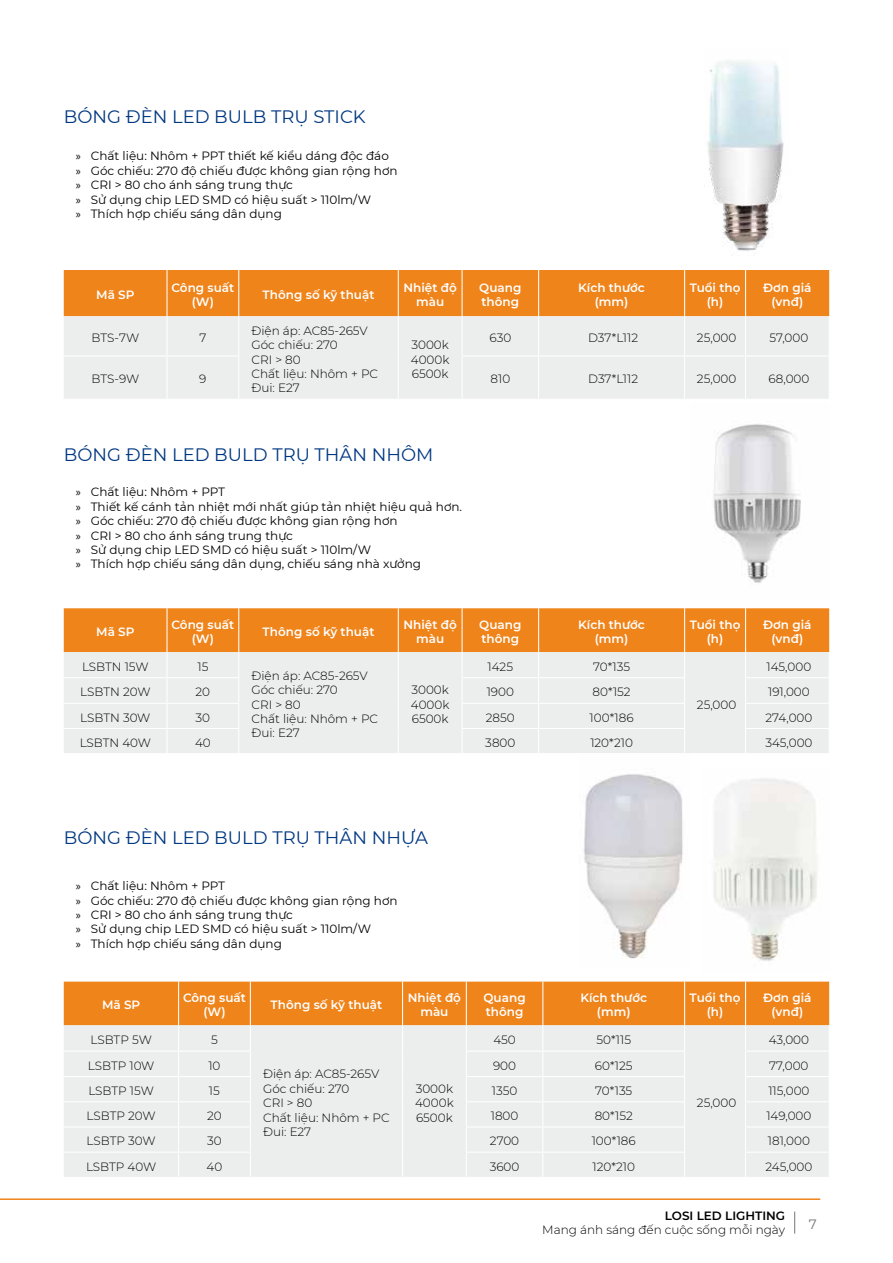
<style>
.page{position:relative;width:893px;height:1263px;background:#fff}
.page>*{position:absolute;margin:0;border:0;box-sizing:border-box;transform-origin:0 0}
.t1{font:18px "Montserrat";color:#003882}
.t2{font:13.5px "Montserrat";color:#757577}
.t3{font:300 12px/14.4px "Montserrat";color:#000}
.t4{font:12px/14.4px "Montserrat";color:#000}
.t5{font:600 12px/14.4px "Montserrat";color:#fff;text-align:center}
.t6{font:600 12px "Montserrat";color:#000}
.s1{font-family:"Myriad Pro"}
</style>
<div class="page">
<hr style="left:0;top:1198px;width:820px;height:2px;background:#ef841b">
<svg style="left:794px;top:1211px;width:1px;height:22px"></svg>
<img style="left:584px;top:774px;width:99px;height:185px">
<div style="left:64px;top:270px;width:765px;height:46px;background:#ef841b"></div>
<div style="left:64px;top:316px;width:765px;height:83px;background:#eceded"></div>
<hr style="left:745px;top:316px;width:1px;height:39px;background:#fff">
<hr style="left:745px;top:356px;width:1px;height:43px;background:#fff">
<hr style="left:64px;top:355px;width:103px;height:1px;background:#fff">
<hr style="left:167px;top:355px;width:72px;height:1px;background:#fff">
<hr style="left:462px;top:355px;width:77px;height:1px;background:#fff">
<hr style="left:539px;top:355px;width:146px;height:1px;background:#fff">
<hr style="left:685px;top:355px;width:61px;height:1px;background:#fff">
<hr style="left:746px;top:355px;width:84px;height:1px;background:#fff">
<hr style="left:166px;top:270px;width:2px;height:46px;background:#fff">
<hr style="left:238px;top:270px;width:1px;height:46px;background:#fff">
<hr style="left:398px;top:270px;width:1px;height:46px;background:#fff">
<hr style="left:462px;top:270px;width:1px;height:46px;background:#fff">
<hr style="left:538px;top:270px;width:1px;height:46px;background:#fff">
<hr style="left:684px;top:270px;width:1px;height:46px;background:#fff">
<hr style="left:745px;top:270px;width:1px;height:46px;background:#fff">
<hr style="left:166px;top:316px;width:2px;height:39px;background:#fff">
<hr style="left:238px;top:316px;width:1px;height:39px;background:#fff">
<hr style="left:398px;top:316px;width:1px;height:40px;background:#fff">
<hr style="left:398px;top:356px;width:1px;height:43px;background:#fff">
<hr style="left:462px;top:316px;width:1px;height:39px;background:#fff">
<hr style="left:538px;top:316px;width:1px;height:39px;background:#fff">
<hr style="left:684px;top:316px;width:1px;height:39px;background:#fff">
<hr style="left:166px;top:356px;width:2px;height:43px;background:#fff">
<hr style="left:238px;top:356px;width:1px;height:43px;background:#fff">
<hr style="left:462px;top:356px;width:1px;height:43px;background:#fff">
<hr style="left:538px;top:356px;width:1px;height:43px;background:#fff">
<hr style="left:684px;top:356px;width:1px;height:43px;background:#fff">
<svg style="left:64px;top:608px;width:766px;height:145px;background:#edceae"></svg>
<svg style="left:64px;top:982px;width:766px;height:195px;background:#edd6bf"></svg>
<img style="left:713px;top:424px;width:88px;height:159px">
<img style="left:714px;top:778px;width:104px;height:183px">
<img style="left:707px;top:60px;width:77px;height:194px">
<h1 class="t1" style="left:64px;top:104px;width:303px">BÓNG ĐÈN LED BULB TRỤ STICK</h1>
<p class="t4" style="left:76px;top:149px;width:323px"><span class="s1">»</span> Chất liệu: Nhôm + PPT thiết kế kiểu dáng độc đáo<br><span class="s1">»</span> Góc chiếu: 270 độ chiếu được không gian rộng hơn <span class="s1">»</span> CRI &gt; 80 cho ánh sáng trung thực<br><span class="s1">»</span> Sử dụng chip LED SMD có hiệu suất &gt; 110lm/W<br><span class="s1">»</span> Thích hợp chiếu sáng dân dụng</p>
<p class="t5" style="left:96px;top:287px;width:40px">Mã SP</p>
<p class="t5" style="left:171px;top:280px;width:64px">Công suất (W)</p>
<p class="t5" style="left:263px;top:287px;width:113px">Thông số kỹ thuật</p>
<p class="t5" style="left:404px;top:280px;width:55px">Nhiệt độ màu</p>
<p class="t5" style="left:479px;top:280px;width:44px;text-align:left">Quang thông</p>
<p class="t5" style="left:578px;top:280px;width:68px">Kích thước (mm)</p>
<p class="t5" style="left:690px;top:280px;width:52px">Tuổi thọ (h)</p>
<p class="t5" style="left:763px;top:280px;width:50px">Đơn giá (vnđ)</p>
<p class="t3" style="left:92px;top:330px;width:49px">BTS-7W</p>
<p class="t3" style="left:199px;top:330px;width:8px">7</p>
<p class="t3" style="left:252px;top:323px;width:128px">Điện áp: AC85-265V<br>Góc chiếu: 270<br>CRI &gt; 80<br>Chất liệu: Nhôm + PC<br>Đui: E27</p>
<p class="t3" style="left:489px;top:330px;width:23px">630</p>
<p class="t3" style="left:588px;top:330px;width:51px">D37*L112</p>
<p class="t3" style="left:697px;top:330px;width:41px">25,000</p>
<p class="t3" style="left:769px;top:330px;width:40px">57,000</p>
<p class="t3" style="left:411px;top:337px;width:40px;text-align:justify">3000k 4000k 6500k</p>
<p class="t3" style="left:92px;top:372px;width:49px">BTS-9W</p>
<p class="t3" style="left:199px;top:372px;width:9px">9</p>
<p class="t3" style="left:490px;top:372px;width:21px">810</p>
<p class="t3" style="left:588px;top:372px;width:51px">D37*L112</p>
<p class="t3" style="left:697px;top:372px;width:41px">25,000</p>
<p class="t3" style="left:768px;top:372px;width:42px">68,000</p>
<h1 class="t1" style="left:64px;top:442px;width:371px">BÓNG ĐÈN LED BULD TRỤ THÂN NHÔM</h1>
<p class="t4" style="left:76px;top:484px;width:388px"><span class="s1">»</span> Chất liệu: Nhôm + PPT<br><span class="s1">»</span> Thiết kế cánh tản nhiệt mới nhất giúp tản nhiệt hiệu quả hơn. <span class="s1">»</span> Góc chiếu: 270 độ chiếu được không gian rộng hơn<br><span class="s1">»</span> CRI &gt; 80 cho ánh sáng trung thực<br><span class="s1">»</span> Sử dụng chip LED SMD có hiệu suất &gt; 110lm/W<br><span class="s1">»</span> Thích hợp chiếu sáng dân dụng, chiếu sáng nhà xưởng</p>
<p class="t5" style="left:96px;top:624px;width:40px">Mã SP</p>
<p class="t5" style="left:171px;top:617px;width:64px">Công suất (W)</p>
<p class="t5" style="left:263px;top:624px;width:113px">Thông số kỹ thuật</p>
<p class="t5" style="left:404px;top:617px;width:55px">Nhiệt độ màu</p>
<p class="t5" style="left:479px;top:617px;width:44px;text-align:left">Quang thông</p>
<p class="t5" style="left:578px;top:617px;width:68px">Kích thước (mm)</p>
<p class="t5" style="left:690px;top:617px;width:52px">Tuổi thọ (h)</p>
<p class="t5" style="left:763px;top:617px;width:50px">Đơn giá (vnđ)</p>
<p class="t3" style="left:82px;top:659px;width:68px">LSBTN 15W</p>
<p class="t3" style="left:197px;top:659px;width:12px">15</p>
<p class="t3" style="left:252px;top:668px;width:128px">Điện áp: AC85-265V<br>Góc chiếu: 270<br>CRI &gt; 80<br>Chất liệu: Nhôm + PC<br>Đui: E27</p>
<p class="t3" style="left:488px;top:659px;width:27px">1425</p>
<p class="t3" style="left:593px;top:659px;width:39px">70*135</p>
<p class="t3" style="left:767px;top:659px;width:46px">145,000</p>
<p class="t3" style="left:411px;top:682px;width:40px;text-align:justify">3000k 4000k 6500k</p>
<p class="t3" style="left:80px;top:684px;width:72px">LSBTN 20W</p>
<p class="t3" style="left:196px;top:684px;width:16px">20</p>
<p class="t3" style="left:487px;top:684px;width:29px">1900</p>
<p class="t3" style="left:593px;top:684px;width:40px">80*152</p>
<p class="t3" style="left:768px;top:684px;width:43px">191,000</p>
<p class="t3" style="left:80px;top:710px;width:72px">LSBTN 30W</p>
<p class="t3" style="left:196px;top:710px;width:16px">30</p>
<p class="t3" style="left:486px;top:710px;width:30px">2850</p>
<p class="t3" style="left:590px;top:710px;width:46px">100*186</p>
<p class="t3" style="left:765px;top:710px;width:48px">274,000</p>
<p class="t3" style="left:80px;top:735px;width:73px">LSBTN 40W</p>
<p class="t3" style="left:195px;top:735px;width:17px">40</p>
<p class="t3" style="left:485px;top:735px;width:32px">3800</p>
<p class="t3" style="left:590px;top:735px;width:44px">120*210</p>
<p class="t3" style="left:765px;top:735px;width:49px">345,000</p>
<p class="t3" style="left:697px;top:697px;width:41px">25,000</p>
<h1 class="t1" style="left:64px;top:825px;width:366px">BÓNG ĐÈN LED BULD TRỤ THÂN NHỰA</h1>
<p class="t4" style="left:76px;top:878px;width:323px"><span class="s1">»</span> Chất liệu: Nhôm + PPT<br><span class="s1">»</span> Góc chiếu: 270 độ chiếu được không gian rộng hơn <span class="s1">»</span> CRI &gt; 80 cho ánh sáng trung thực<br><span class="s1">»</span> Sử dụng chip LED SMD có hiệu suất &gt; 110lm/W<br><span class="s1">»</span> Thích hợp chiếu sáng dân dụng</p>
<p class="t5" style="left:102px;top:997px;width:40px">Mã SP</p>
<p class="t5" style="left:183px;top:990px;width:64px">Công suất (W)</p>
<p class="t5" style="left:271px;top:997px;width:113px">Thông số kỹ thuật</p>
<p class="t5" style="left:408px;top:990px;width:55px">Nhiệt độ màu</p>
<p class="t5" style="left:483px;top:990px;width:44px;text-align:left">Quang thông</p>
<p class="t5" style="left:580px;top:990px;width:68px">Kích thước (mm)</p>
<p class="t5" style="left:690px;top:990px;width:52px">Tuổi thọ (h)</p>
<p class="t5" style="left:763px;top:990px;width:50px">Đơn giá (vnđ)</p>
<p class="t3" style="left:90px;top:1032px;width:63px">LSBTP 5W</p>
<p class="t3" style="left:211px;top:1032px;width:8px">5</p>
<p class="t3" style="left:263px;top:1066px;width:128px">Điện áp: AC85-265V<br>Góc chiếu: 270<br>CRI &gt; 80<br>Chất liệu: Nhôm + PC<br>Đui: E27</p>
<p class="t3" style="left:493px;top:1032px;width:24px">450</p>
<p class="t3" style="left:596px;top:1032px;width:36px">50*115</p>
<p class="t3" style="left:769px;top:1032px;width:42px">43,000</p>
<p class="t3" style="left:88px;top:1058px;width:68px">LSBTP 10W</p>
<p class="t3" style="left:208px;top:1058px;width:14px">10</p>
<p class="t3" style="left:493px;top:1058px;width:25px">900</p>
<p class="t3" style="left:595px;top:1058px;width:39px">60*125</p>
<p class="t3" style="left:769px;top:1058px;width:41px">77,000</p>
<p class="t3" style="left:88px;top:1083px;width:67px">LSBTP 15W</p>
<p class="t3" style="left:209px;top:1083px;width:12px">15</p>
<p class="t3" style="left:492px;top:1083px;width:27px">1350</p>
<p class="t3" style="left:595px;top:1083px;width:39px">70*135</p>
<p class="t3" style="left:768px;top:1083px;width:43px">115,000</p>
<p class="t3" style="left:87px;top:1108px;width:71px">LSBTP 20W</p>
<p class="t3" style="left:207px;top:1108px;width:16px">20</p>
<p class="t3" style="left:491px;top:1108px;width:29px">1800</p>
<p class="t3" style="left:595px;top:1108px;width:40px">80*152</p>
<p class="t3" style="left:766px;top:1108px;width:47px">149,000</p>
<p class="t3" style="left:87px;top:1133px;width:71px">LSBTP 30W</p>
<p class="t3" style="left:207px;top:1133px;width:16px">30</p>
<p class="t3" style="left:490px;top:1133px;width:31px">2700</p>
<p class="t3" style="left:592px;top:1133px;width:46px">100*186</p>
<p class="t3" style="left:768px;top:1133px;width:44px">181,000</p>
<p class="t3" style="left:86px;top:1159px;width:72px">LSBTP 40W</p>
<p class="t3" style="left:207px;top:1159px;width:17px">40</p>
<p class="t3" style="left:490px;top:1159px;width:31px">3600</p>
<p class="t3" style="left:592px;top:1159px;width:44px">120*210</p>
<p class="t3" style="left:765px;top:1159px;width:48px">245,000</p>
<p class="t3" style="left:415px;top:1081px;width:40px;text-align:justify">3000k 4000k 6500k</p>
<p class="t3" style="left:697px;top:1095px;width:41px">25,000</p>
<p class="t6" style="left:665px;top:1207px;width:122px">LOSI LED LIGHTING</p>
<p class="t3" style="left:542px;top:1222px;width:244px">Mang ánh sáng đến cuộc sống mỗi ngày</p>
<p class="t2" style="left:809px;top:1215px;width:9px">7</p>
</div>
